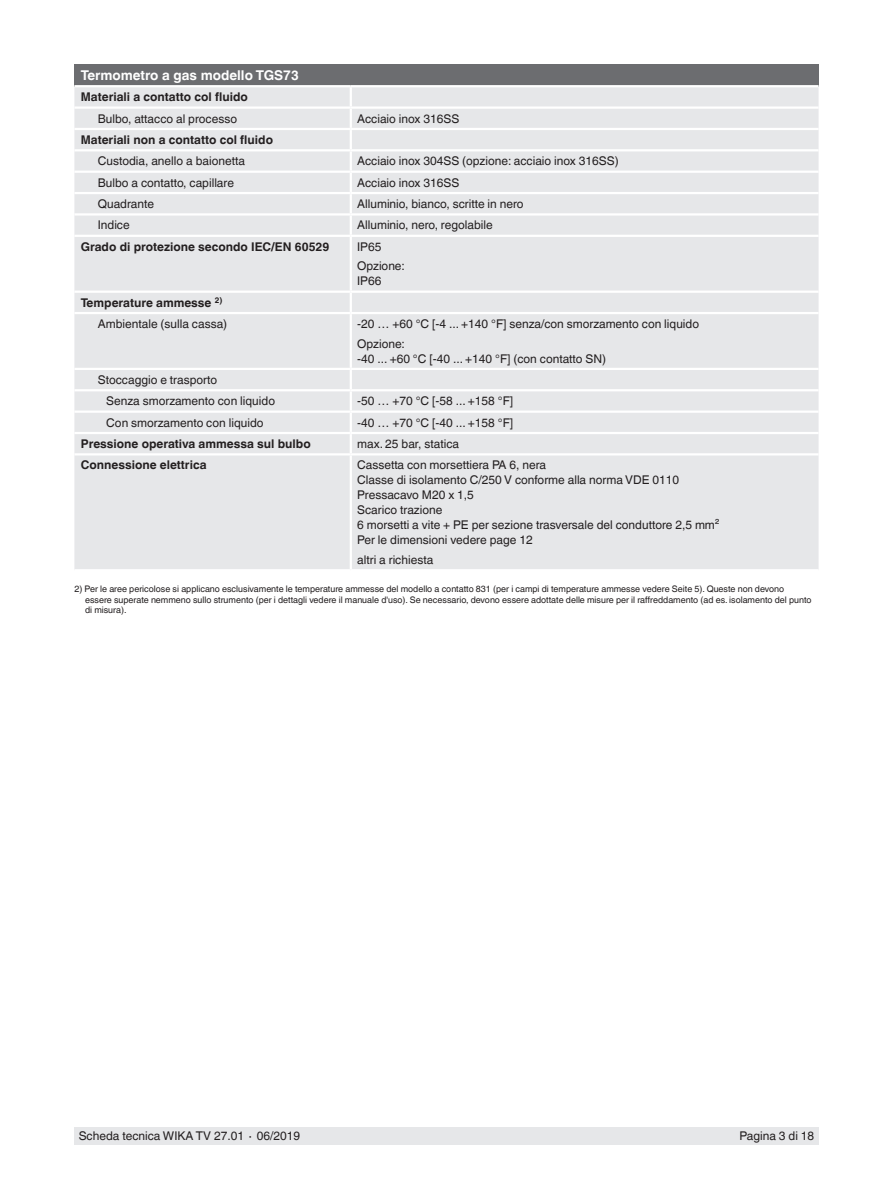
<style>
.page{position:relative;width:893px;height:1188px;background:#fff}
.page>*{position:absolute;margin:0;border:0;box-sizing:border-box;transform-origin:0 0}
.t1{font:700 13.5px "Helvetica World";color:#fff}
.t2{font:12px/15px "Helvetica World";color:#231f20}
.t3{font:700 12px "Helvetica World";color:#231f20}
.t4{font:9px/10.5px "Helvetica World";color:#231f20}
.s1{font-weight:700}
</style>
<div class="page">
<div style="left:74px;top:1128px;width:745px;height:17px;background:#e6e7e9"></div>
<div style="left:74px;top:64px;width:745px;height:22px;background:#6c6d70"></div>
<div style="left:74px;top:87px;width:745px;height:482px;background:#e6e7e9"></div>
<hr style="left:74px;top:85px;width:277px;height:2px;background:#fff">
<hr style="left:351px;top:85px;width:468px;height:2px;background:#fff">
<hr style="left:74px;top:291px;width:277px;height:2px;background:#fff">
<hr style="left:74px;top:312px;width:277px;height:2px;background:#fff">
<hr style="left:74px;top:368px;width:277px;height:2px;background:#fff">
<hr style="left:74px;top:389px;width:277px;height:2px;background:#fff">
<hr style="left:74px;top:411px;width:277px;height:2px;background:#fff">
<hr style="left:351px;top:411px;width:468px;height:2px;background:#fff">
<hr style="left:74px;top:432px;width:277px;height:2px;background:#fff">
<hr style="left:351px;top:432px;width:468px;height:2px;background:#fff">
<hr style="left:74px;top:453px;width:277px;height:3px;background:#fff">
<hr style="left:351px;top:453px;width:468px;height:3px;background:#fff">
<hr style="left:351px;top:291px;width:468px;height:2px;background:#fff">
<svg style="left:350px;top:293px;width:2px;height:19px"></svg>
<hr style="left:351px;top:312px;width:468px;height:2px;background:#fff">
<hr style="left:350px;top:314px;width:2px;height:54px;background:#fff">
<hr style="left:351px;top:368px;width:468px;height:2px;background:#fff">
<hr style="left:351px;top:389px;width:468px;height:2px;background:#fff">
<hr style="left:74px;top:106px;width:277px;height:3px;background:#fff">
<hr style="left:351px;top:106px;width:468px;height:3px;background:#fff">
<hr style="left:74px;top:128px;width:277px;height:2px;background:#fff">
<hr style="left:351px;top:128px;width:468px;height:2px;background:#fff">
<svg style="left:350px;top:87px;width:2px;height:62px"></svg>
<hr style="left:74px;top:149px;width:277px;height:2px;background:#fff">
<hr style="left:351px;top:149px;width:468px;height:2px;background:#fff">
<hr style="left:350px;top:151px;width:2px;height:20px;background:#fff">
<hr style="left:74px;top:171px;width:277px;height:2px;background:#fff">
<hr style="left:351px;top:171px;width:468px;height:2px;background:#fff">
<hr style="left:74px;top:192px;width:277px;height:2px;background:#fff">
<hr style="left:351px;top:192px;width:468px;height:2px;background:#fff">
<hr style="left:74px;top:213px;width:277px;height:3px;background:#fff">
<hr style="left:351px;top:213px;width:468px;height:3px;background:#fff">
<svg style="left:350px;top:173px;width:2px;height:62px"></svg>
<hr style="left:74px;top:235px;width:277px;height:2px;background:#fff">
<hr style="left:351px;top:235px;width:468px;height:2px;background:#fff">
<hr style="left:350px;top:237px;width:2px;height:54px;background:#fff">
<svg style="left:350px;top:370px;width:2px;height:19px"></svg>
<hr style="left:350px;top:391px;width:2px;height:20px;background:#fff">
<svg style="left:350px;top:413px;width:2px;height:40px"></svg>
<hr style="left:350px;top:456px;width:2px;height:113px;background:#fff">
<p class="t1" style="left:81px;top:67px;width:220px">Termometro a gas modello TGS73</p>
<p class="t3" style="left:81px;top:90px;width:169px">Materiali a contatto col fluido</p>
<p class="t2" style="left:98px;top:111px;width:141px">Bulbo, attacco al processo</p>
<p class="t2" style="left:357px;top:111px;width:104px">Acciaio inox 316SS</p>
<p class="t3" style="left:81px;top:133px;width:194px">Materiali non a contatto col fluido</p>
<p class="t2" style="left:98px;top:154px;width:149px">Custodia, anello a baionetta</p>
<p class="t2" style="left:357px;top:154px;width:263px">Acciaio inox 304SS (opzione: acciaio inox 316SS)</p>
<p class="t2" style="left:98px;top:175px;width:138px">Bulbo a contatto, capillare</p>
<p class="t2" style="left:357px;top:175px;width:104px">Acciaio inox 316SS</p>
<p class="t2" style="left:98px;top:196px;width:58px">Quadrante</p>
<p class="t2" style="left:357px;top:196px;width:168px">Alluminio, bianco, scritte in nero</p>
<p class="t2" style="left:98px;top:218px;width:34px">Indice</p>
<p class="t2" style="left:357px;top:218px;width:137px">Alluminio, nero, regolabile</p>
<p class="t3" style="left:81px;top:240px;width:250px">Grado di protezione secondo IEC/EN 60529</p>
<p class="t2" style="left:357px;top:237px;width:49px;line-height:19.5px">IP65<br>Opzione:</p>
<p class="t2" style="left:357px;top:274px;width:26px">IP66</p>
<p class="t2" style="left:98px;top:292px;width:131px;line-height:21.3px;text-indent:-17px"><span class="s1">Temperature ammesse</span> <sup>2)<br></sup>Ambientale (sulla cassa)</p>
<p class="t2" style="left:357px;top:314px;width:343px;line-height:19.5px">-20 … +60 °C [-4 ... +140 °F] senza/con smorzamento con liquido<br>Opzione:</p>
<p class="t2" style="left:357px;top:351px;width:251px">-40 ... +60 °C [-40 ... +140 °F] (con contatto SN)</p>
<p class="t2" style="left:106px;top:369px;width:170px;line-height:21.3px;text-indent:-9px">Stoccaggio e trasporto<br>Senza smorzamento con liquido</p>
<p class="t2" style="left:357px;top:394px;width:158px">-50 … +70 °C [-58 ... +158 °F]</p>
<p class="t2" style="left:106px;top:415px;width:159px">Con smorzamento con liquido</p>
<p class="t2" style="left:357px;top:415px;width:158px">-40 … +70 °C [-40 ... +158 °F]</p>
<p class="t3" style="left:81px;top:437px;width:231px">Pressione operativa ammessa sul bulbo</p>
<p class="t2" style="left:357px;top:436px;width:103px">max. 25 bar, statica</p>
<p class="t3" style="left:81px;top:458px;width:127px">Connessione elettrica</p>
<p class="t2" style="left:357px;top:458px;width:364px">Cassetta con morsettiera PA 6, nera<br>Classe di isolamento C/250 V conforme alla norma VDE 0110<br>Pressacavo M20 x 1,5<br>Scarico trazione<br>6 morsetti a vite + PE per sezione trasversale del conduttore 2,5 mm²<br>Per le dimensioni vedere page 12</p>
<p class="t2" style="left:357px;top:552px;width:78px">altri a richiesta</p>
<p class="t4" style="left:85px;top:584px;width:728px;text-indent:-11px">2) Per le aree pericolose si applicano esclusivamente le temperature ammesse del modello a contatto 831 (per i campi di temperature ammesse vedere Seite 5). Queste non devono essere superate nemmeno sullo strumento (per i dettagli vedere il manuale d'uso). Se necessario, devono essere adottate delle misure per il raffreddamento (ad es. isolamento del punto di misura).</p>
<p class="t2" style="left:79px;top:1129px;width:223px">Scheda tecnica WIKA TV 27.01 ∙ 06/2019</p>
<p class="t2" style="left:740px;top:1129px;width:76px">Pagina 3 di 18</p>
</div>
